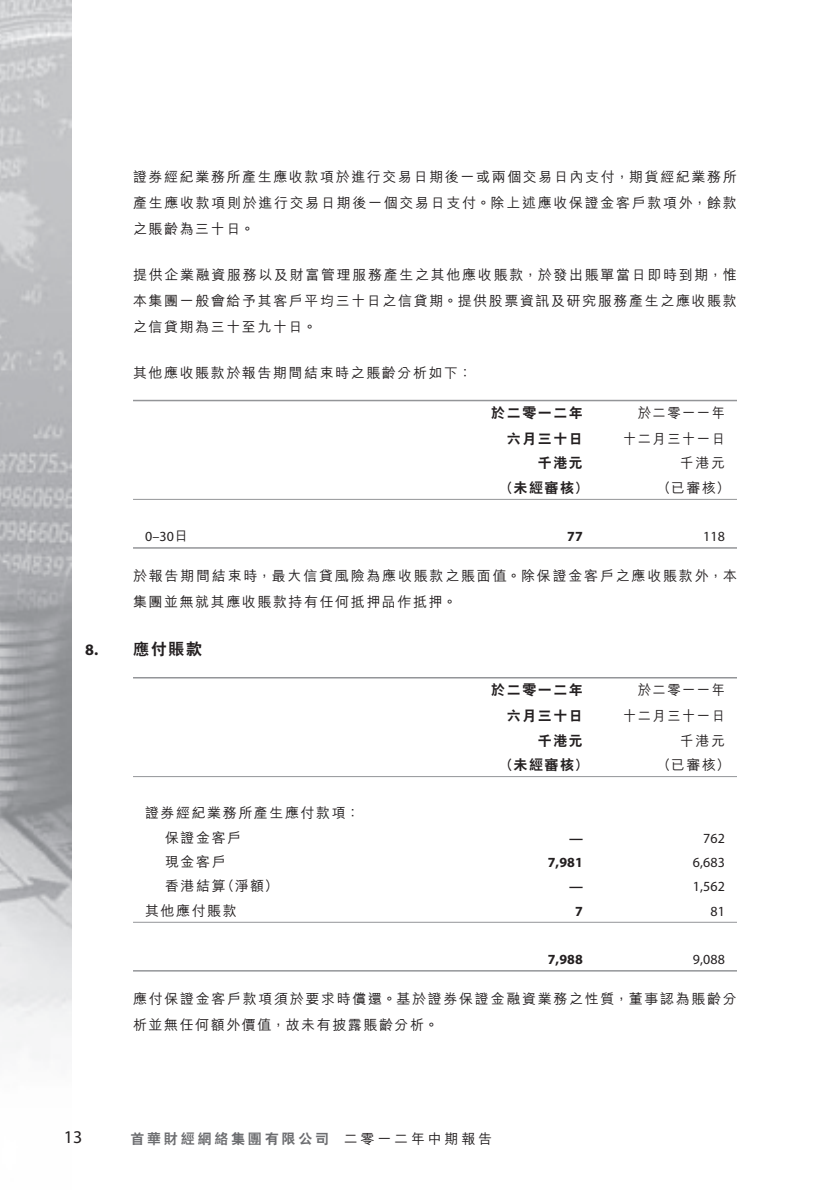
<style>
.page{position:relative;width:840px;height:1190px;background:#fff}
.page>*{position:absolute;margin:0;border:0;box-sizing:border-box;transform-origin:0 0}
.t1{font:18px "Myriad Pro";color:#231f20}
.t2{font:16px "C Hei 2 HK Xbold E Ten B5 H";color:#231f20}
.t3{font:14px/26px "M Hei HK Medium E Ten B5 H";letter-spacing:.115em;color:#231f20}
.t4{font:14px/26px "C Hei 2 HK Xbold E Ten B5 H";letter-spacing:.11em;color:#231f20;text-align:right}
.t5{font:14px "Myriad Pro";letter-spacing:.01em;color:#231f20}
.t6{font:14px/26px "M Hei HK Medium E Ten B5 H";letter-spacing:.115em;color:#231f20;text-align:right;scale:.95 1}
.t7{font:14px "C Hei 2 HK Xbold E Ten B5 H";letter-spacing:.2em;color:#6c6d70}
.t8{font:700 14px "Myriad Pro";letter-spacing:.01em;color:#231f20}
.s1{font-family:"M Hei HK Medium E Ten B5 H"}
.s2{font-family:"Myriad Pro";font-weight:700}
.s3{font-family:"M Hei HK Medium E Ten B5 H";color:#231f20}
</style>
<div class="page">
<img style="left:0;top:0;width:72px;height:1058px">
<hr style="left:133px;top:400px;width:604px;height:1px;background:#939598">
<hr style="left:133px;top:499px;width:604px;height:1px;background:#939598">
<hr style="left:133px;top:547px;width:604px;height:2px;background:#939598">
<hr style="left:133px;top:677px;width:604px;height:2px;background:#939598">
<hr style="left:133px;top:776px;width:604px;height:1px;background:#939598">
<hr style="left:133px;top:922px;width:604px;height:1px;background:#939598">
<hr style="left:133px;top:970px;width:604px;height:2px;background:#939598">
<p class="t3" style="left:133px;top:166px;width:605px;text-align:justify">證券經紀業務所產生應收款項於進行交易日期後一或兩個交易日內支付，期貨經紀業務所產生應收款項則於進行交易日期後一個交易日支付。除上述應收保證金客戶款項外，餘款之賬齡為三十日。</p>
<p class="t3" style="left:133px;top:264px;width:605px;text-align:justify">提供企業融資服務以及財富管理服務產生之其他應收賬款，於發出賬單當日即時到期，惟本集團一般會給予其客戶平均三十日之信貸期。提供股票資訊及研究服務產生之應收賬款之信貸期為三十至九十日。</p>
<p class="t3" style="left:133px;top:362px;width:341px">其他應收賬款於報告期間結束時之賬齡分析如下：</p>
<p class="t4" style="left:491px;top:402px;width:93px">於二零一二年六月三十日</p>
<p class="t6" style="left:623px;top:402px;width:109px">於二零一一年十二月三十一日</p>
<p class="t4" style="left:538px;top:452px;width:47px">千港元</p>
<p class="t3" style="left:680px;top:452px;width:47px">千港元</p>
<p class="t4" style="left:499px;top:476px;width:90px">（未經審核）</p>
<p class="t3" style="left:657px;top:476px;width:75px">（已審核）</p>
<p class="t5" style="left:145px;top:531px;width:45px">0–30<span class="s1">日</span></p>
<p class="t8" style="left:567px;top:528px;width:17px">77</p>
<p class="t5" style="left:703px;top:531px;width:23px">118</p>
<p class="t3" style="left:133px;top:565px;width:606px">於報告期間結束時，最大信貸風險為應收賬款之賬面值。除保證金客戶之應收賬款外，本集團並無就其應收賬款持有任何抵押品作抵押。</p>
<p class="t2" style="left:85px;top:643px;width:119px"><span class="s2">8.</span> 應付賬款</p>
<p class="t4" style="left:491px;top:679px;width:93px">於二零一二年六月三十日</p>
<p class="t6" style="left:623px;top:679px;width:109px">於二零一一年十二月三十一日</p>
<p class="t4" style="left:538px;top:729px;width:47px">千港元</p>
<p class="t3" style="left:680px;top:729px;width:47px">千港元</p>
<p class="t4" style="left:499px;top:753px;width:90px">（未經審核）</p>
<p class="t3" style="left:657px;top:753px;width:75px">（已審核）</p>
<p class="t3" style="left:165px;top:803px;width:196px;line-height:24.2px;text-indent:-20px">證券經紀業務所產生應付款項：保證金客戶</p>
<p class="t8" style="left:569px;top:830px;width:15px">—</p>
<p class="t5" style="left:703px;top:833px;width:23px">762</p>
<p class="t3" style="left:165px;top:851px;width:62px">現金客戶</p>
<p class="t8" style="left:548px;top:854px;width:37px">7,981</p>
<p class="t5" style="left:693px;top:857px;width:34px">6,683</p>
<p class="t3" style="left:165px;top:875px;width:115px">香港結算（淨額）</p>
<p class="t8" style="left:569px;top:878px;width:15px">—</p>
<p class="t5" style="left:693px;top:881px;width:34px">1,562</p>
<p class="t3" style="left:145px;top:899px;width:93px">其他應付賬款</p>
<p class="t8" style="left:575px;top:902px;width:9px">7</p>
<p class="t5" style="left:710px;top:905px;width:16px">81</p>
<p class="t8" style="left:548px;top:951px;width:37px">7,988</p>
<p class="t5" style="left:693px;top:954px;width:34px">9,088</p>
<p class="t3" style="left:133px;top:988px;width:605px">應付保證金客戶款項須於要求時償還。基於證券保證金融資業務之性質，董事認為賬齡分析並無任何額外價值，故未有披露賬齡分析。</p>
<p class="t1" style="left:64px;top:1130px;width:20px">13</p>
<p class="t7" style="left:130px;top:1133px;width:363px">首華財經網絡集團有限公司 <span class="s3">二零一二年中期報告</span></p>
</div>
